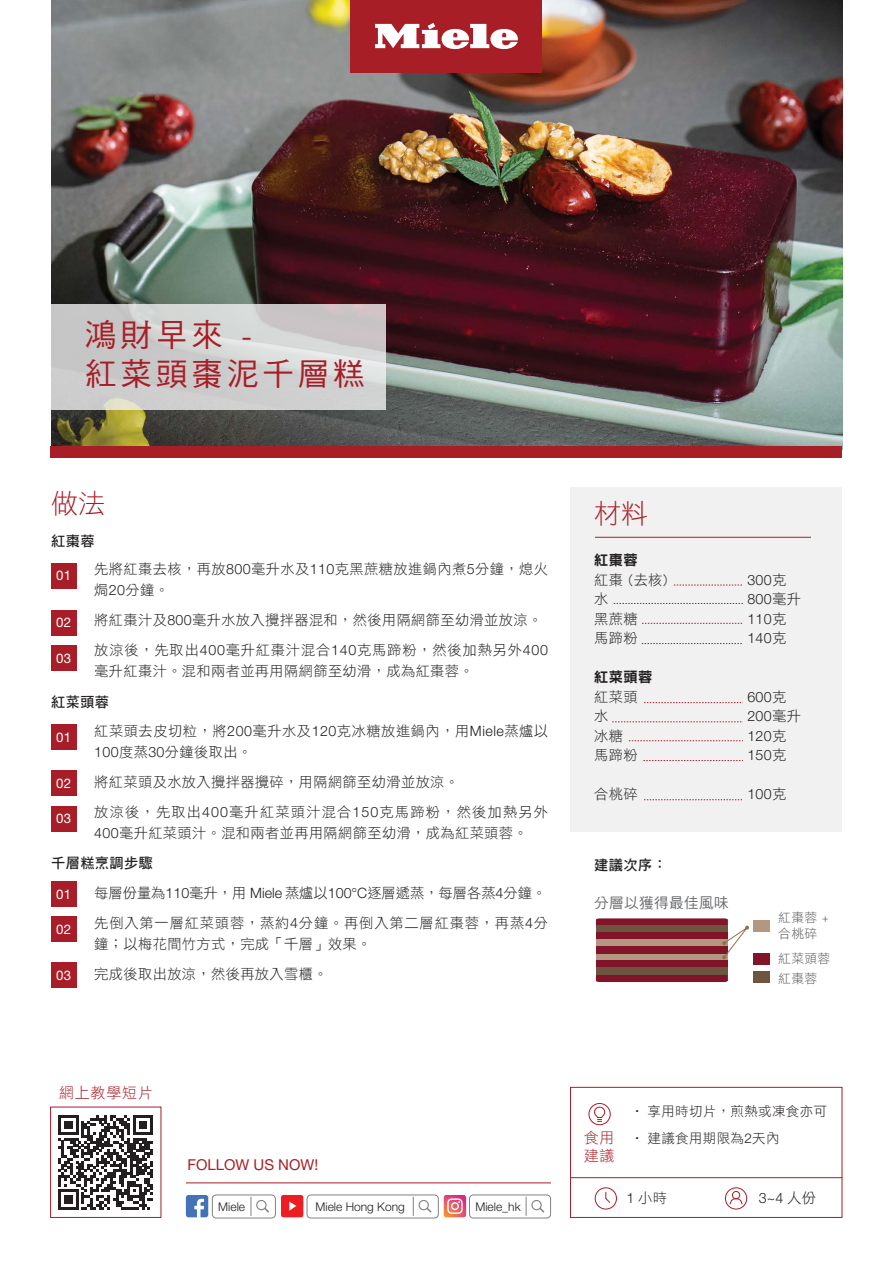
<style>
.page{position:relative;width:893px;height:1263px;background:#fff}
.page>*{position:absolute;margin:0;border:0;box-sizing:border-box;transform-origin:0 0}
.t1{font:31.5px/39px "DF Hei Std W5";letter-spacing:.125em;color:#a71e27}
.t2{font:27px "DF Hei Std W3";color:#a71e27}
.t3{font:15px "Helvetica Neue LT Std";color:#a71e27}
.t4{font:15px/18px "DF Hei Std W3";letter-spacing:.05em;color:#a71e27}
.t5{font:14.55px "DF Hei Std W5";letter-spacing:.025em;color:#6d6e71}
.t6{font:14.25px/30px "DF Hei Std W3";letter-spacing:.025em;color:#231f20}
.t7{font:14.25px/30px "DF Hei Std W3";letter-spacing:.06em;color:#231f20}
.t8{font:300 14.25px "Helvetica Neue LT Std";letter-spacing:.025em;color:#231f20}
.t9{font:14.25px "DF Hei Std W7";letter-spacing:.025em;color:#231f20}
.t10{font:14.25px "DF Hei Std W9";letter-spacing:.025em;color:#231f20}
.t11{font:13.5px/27px "DF Hei Std W3";letter-spacing:.025em;color:#231f20}
.t12{font:13.2px "Helvetica Neue LT Std";letter-spacing:.025em;color:#fff}
.t13{font:12.75px/19.2px "DF Hei Std W3";letter-spacing:.025em;color:#58595b}
.t14{font:300 12px "Helvetica Neue LT Std";color:#231f20}
.s1{font-family:"Helvetica Neue LT Std";font-weight:300}
.s2{font-family:"DF Hei Std W3";font-weight:400}
</style>
<div class="page">
<img style="left:51px;top:0;width:791px;height:447px">
<div style="left:570px;top:487px;width:272px;height:345px;background:#f1f1f2"></div>
<div style="left:351px;top:0;width:191px;height:72px;background:#a71e27"></div>
<svg style="left:375px;top:23px;width:143px;height:26px"></svg>
<hr style="left:595px;top:537px;width:216px;height:1px;background:#a71e27">
<div style="left:51px;top:447px;width:791px;height:11px;background:#a71e27"></div>
<hr style="left:186px;top:1182px;width:365px;height:1px;background:#a71e27">
<div style="left:307px;top:1194px;width:132px;height:24px;border:1px solid #808285;border-radius:4px"></div>
<svg style="left:413px;top:1197px;width:1px;height:19px"></svg>
<div style="left:419px;top:1200px;width:10px;height:10px;border:1px solid #808285;border-radius:50%"></div>
<svg style="left:427px;top:1208px;width:5px;height:5px"></svg>
<div style="left:281px;top:1195px;width:22px;height:22px;background:#ed1d24;border-radius:2px"></div>
<svg style="left:289px;top:1201px;width:8px;height:10px"></svg>
<svg style="left:186px;top:1195px;width:22px;height:22px"></svg>
<div style="left:212px;top:1194px;width:64px;height:24px;border:1px solid #818285;border-radius:4px"></div>
<svg style="left:251px;top:1197px;width:1px;height:19px"></svg>
<div style="left:256px;top:1200px;width:11px;height:10px;border:1px solid #818285;border-radius:50%"></div>
<svg style="left:264px;top:1208px;width:5px;height:5px"></svg>
<div style="left:469px;top:1194px;width:82px;height:24px;border:1px solid #818285;border-radius:4px"></div>
<svg style="left:526px;top:1197px;width:1px;height:19px"></svg>
<div style="left:531px;top:1200px;width:11px;height:10px;border:1px solid #818285;border-radius:50%"></div>
<svg style="left:539px;top:1208px;width:5px;height:5px"></svg>
<svg style="left:444px;top:1195px;width:22px;height:22px"></svg>
<div style="left:50px;top:1107px;width:111px;height:111px;border:1px solid #a71e27"></div>
<svg style="left:58px;top:1115px;width:95px;height:94px"></svg>
<svg style="left:51px;top:304px;width:334px;height:105px;background:#cecfce"></svg>
<svg style="left:674px;top:585px;width:68px;height:1px"></svg>
<svg style="left:614px;top:603px;width:129px;height:1px"></svg>
<svg style="left:644px;top:702px;width:99px;height:1px"></svg>
<svg style="left:629px;top:740px;width:114px;height:1px"></svg>
<svg style="left:612px;top:721px;width:131px;height:1px"></svg>
<svg style="left:643px;top:760px;width:100px;height:1px"></svg>
<svg style="left:644px;top:799px;width:99px;height:1px"></svg>
<svg style="left:642px;top:643px;width:100px;height:1px"></svg>
<svg style="left:642px;top:623px;width:101px;height:1px"></svg>
<div style="left:595px;top:1187px;width:22px;height:22px;border:1px solid #a71e27;border-radius:50%"></div>
<svg style="left:605px;top:1192px;width:6px;height:11px"></svg>
<div style="left:725px;top:1187px;width:22px;height:22px;border:1px solid #a71e27;border-radius:50%"></div>
<svg style="left:729px;top:1198px;width:14px;height:7px"></svg>
<div style="left:732px;top:1191px;width:8px;height:8px;border:1px solid #a71e27;border-radius:50%"></div>
<div style="left:588px;top:1103px;width:23px;height:22px;border:1px solid #a71e27;border-radius:50%"></div>
<svg style="left:594px;top:1106px;width:11px;height:16px"></svg>
<div style="left:570px;top:1087px;width:272px;height:131px;border:1px solid #a71e27"></div>
<hr style="left:570px;top:1177px;width:272px;height:1px;background:#a71e27">
<div style="left:51px;top:806px;width:26px;height:25px;background:#a71e28"></div>
<div style="left:51px;top:770px;width:26px;height:25px;background:#a71e28"></div>
<div style="left:51px;top:724px;width:26px;height:26px;background:#a71e28"></div>
<div style="left:51px;top:962px;width:26px;height:26px;background:#a71e28"></div>
<div style="left:51px;top:916px;width:26px;height:26px;background:#a71e28"></div>
<div style="left:51px;top:881px;width:26px;height:26px;background:#a71e28"></div>
<div style="left:51px;top:645px;width:26px;height:26px;background:#a71e28"></div>
<div style="left:51px;top:610px;width:26px;height:25px;background:#a71e28"></div>
<div style="left:51px;top:563px;width:26px;height:25px;background:#a71e28"></div>
<div style="left:596px;top:954px;width:132px;height:7px;background:#b29880"></div>
<div style="left:596px;top:961px;width:132px;height:7px;background:#811429"></div>
<div style="left:596px;top:968px;width:132px;height:7px;background:#6d5640"></div>
<svg style="left:596px;top:975px;width:132px;height:7px"></svg>
<div style="left:753px;top:953px;width:16px;height:12px;background:#811429"></div>
<div style="left:753px;top:971px;width:16px;height:12px;background:#6d5640"></div>
<div style="left:753px;top:920px;width:16px;height:11px;background:#b29880"></div>
<svg style="left:596px;top:918px;width:153px;height:41px"></svg>
<h1 class="t1" style="left:85px;top:315px;width:281px">鴻財早來 -<br>紅菜頭棗泥千層糕</h1>
<h2 class="t2" style="left:51px;top:489px;width:55px">做法</h2>
<h2 class="t2" style="left:594px;top:499px;width:55px">材料</h2>
<p class="t9" style="left:51px;top:533px;width:45px">紅棗蓉</p>
<p class="t12" style="left:56px;top:568px;width:17px">01</p>
<p class="t12" style="left:56px;top:615px;width:17px">02</p>
<p class="t12" style="left:56px;top:650px;width:17px">03</p>
<p class="t6" style="left:94px;top:558px;width:455px;line-height:21px">先將紅棗去核，再放<span class="s1">800</span>毫升水及<span class="s1">110</span>克黑蔗糖放進鍋內煮<span class="s1">5</span>分鐘，熄火焗<span class="s1">20</span>分鐘。</p>
<p class="t6" style="left:94px;top:605px;width:455px">將紅棗汁及<span class="s1">800</span>毫升水放入攪拌器混和，然後用隔網篩至幼滑並放涼。放涼後，先取出<span class="s1">400</span>毫升紅棗汁混合<span class="s1">140</span>克馬蹄粉，然後加熱另外<span class="s1">400</span></p>
<p class="t6" style="left:94px;top:656px;width:381px">毫升紅棗汁。混和兩者並再用隔網篩至幼滑，成為紅棗蓉。</p>
<p class="t9" style="left:51px;top:694px;width:60px">紅菜頭蓉</p>
<p class="t12" style="left:56px;top:729px;width:17px">01</p>
<p class="t12" style="left:56px;top:775px;width:17px">02</p>
<p class="t12" style="left:56px;top:811px;width:17px">03</p>
<p class="t6" style="left:94px;top:720px;width:455px;line-height:21px">紅菜頭去皮切粒，將<span class="s1">200</span>毫升水及<span class="s1">120</span>克冰糖放進鍋內，用<span class="s1">Miele</span>蒸爐以<br><span class="s1">100</span>度蒸<span class="s1">30</span>分鐘後取出。</p>
<p class="t6" style="left:94px;top:767px;width:455px">將紅菜頭及水放入攪拌器攪碎，用隔網篩至幼滑並放涼。<br>放涼後，先取出<span class="s1">400</span>毫升紅菜頭汁混合<span class="s1">150</span>克馬蹄粉，然後加熱另外</p>
<p class="t6" style="left:94px;top:818px;width:435px"><span class="s1">400</span>毫升紅菜頭汁。混和兩者並再用隔網篩至幼滑，成為紅菜頭蓉。</p>
<p class="t10" style="left:594px;top:552px;width:45px">紅棗蓉</p>
<p class="t6" style="left:594px;top:564px;width:75px">紅棗 (去核)</p>
<p class="t8" style="left:747px;top:571px;width:41px">300<span class="s2">克</span></p>
<p class="t6" style="left:594px;top:584px;width:16px">水</p>
<p class="t8" style="left:747px;top:591px;width:55px">800<span class="s2">毫升</span></p>
<p class="t6" style="left:594px;top:603px;width:45px">黑蔗糖</p>
<p class="t8" style="left:747px;top:610px;width:41px">110<span class="s2">克</span></p>
<p class="t6" style="left:594px;top:623px;width:45px">馬蹄粉</p>
<p class="t8" style="left:747px;top:630px;width:41px">140<span class="s2">克</span></p>
<p class="t10" style="left:594px;top:669px;width:60px">紅菜頭蓉</p>
<p class="t6" style="left:594px;top:681px;width:45px">紅菜頭</p>
<p class="t8" style="left:747px;top:688px;width:41px">600<span class="s2">克</span></p>
<p class="t6" style="left:594px;top:701px;width:16px">水</p>
<p class="t8" style="left:747px;top:708px;width:55px">200<span class="s2">毫升</span></p>
<p class="t6" style="left:594px;top:720px;width:30px">冰糖</p>
<p class="t8" style="left:747px;top:727px;width:41px">120<span class="s2">克</span></p>
<p class="t6" style="left:594px;top:740px;width:45px">馬蹄粉</p>
<p class="t8" style="left:747px;top:746px;width:41px">150<span class="s2">克</span></p>
<p class="t6" style="left:594px;top:779px;width:45px">合桃碎</p>
<p class="t8" style="left:747px;top:785px;width:41px">100<span class="s2">克</span></p>
<p class="t9" style="left:51px;top:855px;width:103px">千層糕烹調步驟</p>
<p class="t9" style="left:594px;top:857px;width:74px">建議次序：</p>
<p class="t5" style="left:594px;top:895px;width:136px">分層以獲得最佳風味</p>
<p class="t7" style="left:94px;top:878px;width:455px">每層份量為<span class="s1">110</span>毫升，用 <span class="s1">Miele</span> 蒸爐以<span class="s1">100°C</span>逐層遞蒸，每層各蒸<span class="s1">4</span>分鐘。先倒入第一層紅菜頭蓉，蒸約<span class="s1">4</span>分鐘。再倒入第二層紅棗蓉，再蒸<span class="s1">4</span>分</p>
<p class="t6" style="left:94px;top:929px;width:279px">鐘；以梅花間竹方式，完成「千層」效果。完成後取出放涼，然後再放入雪櫃。</p>
<p class="t12" style="left:56px;top:886px;width:17px">01</p>
<p class="t12" style="left:56px;top:921px;width:17px">02</p>
<p class="t12" style="left:56px;top:967px;width:17px">03</p>
<p class="t4" style="left:59px;top:1083px;width:95px">網上教學短片</p>
<p class="t13" style="left:778px;top:910px;width:52px;line-height:15.3px">紅棗蓉 +合桃碎</p>
<p class="t13" style="left:778px;top:949px;width:54px">紅菜頭蓉紅棗蓉</p>
<p class="t3" style="left:187px;top:1155px;width:132px">FOLLOW US NOW!</p>
<p class="t14" style="left:218px;top:1199px;width:28px">Miele</p>
<p class="t14" style="left:315px;top:1199px;width:91px">Miele Hong Kong</p>
<p class="t14" style="left:475px;top:1199px;width:47px">Miele_hk</p>
<p class="t4" style="left:584px;top:1129px;width:32px">食用建議</p>
<p class="t11" style="left:631px;top:1097px;width:198px">‧ 享用時切片，煎熱或凍食亦可‧ 建議食用期限為<span class="s1">2</span>天內</p>
<p class="t6" style="left:626px;top:1183px;width:42px"><span class="s1">1</span> 小時</p>
<p class="t8" style="left:759px;top:1189px;width:59px">3~4 <span class="s2">人份</span></p>
</div>
